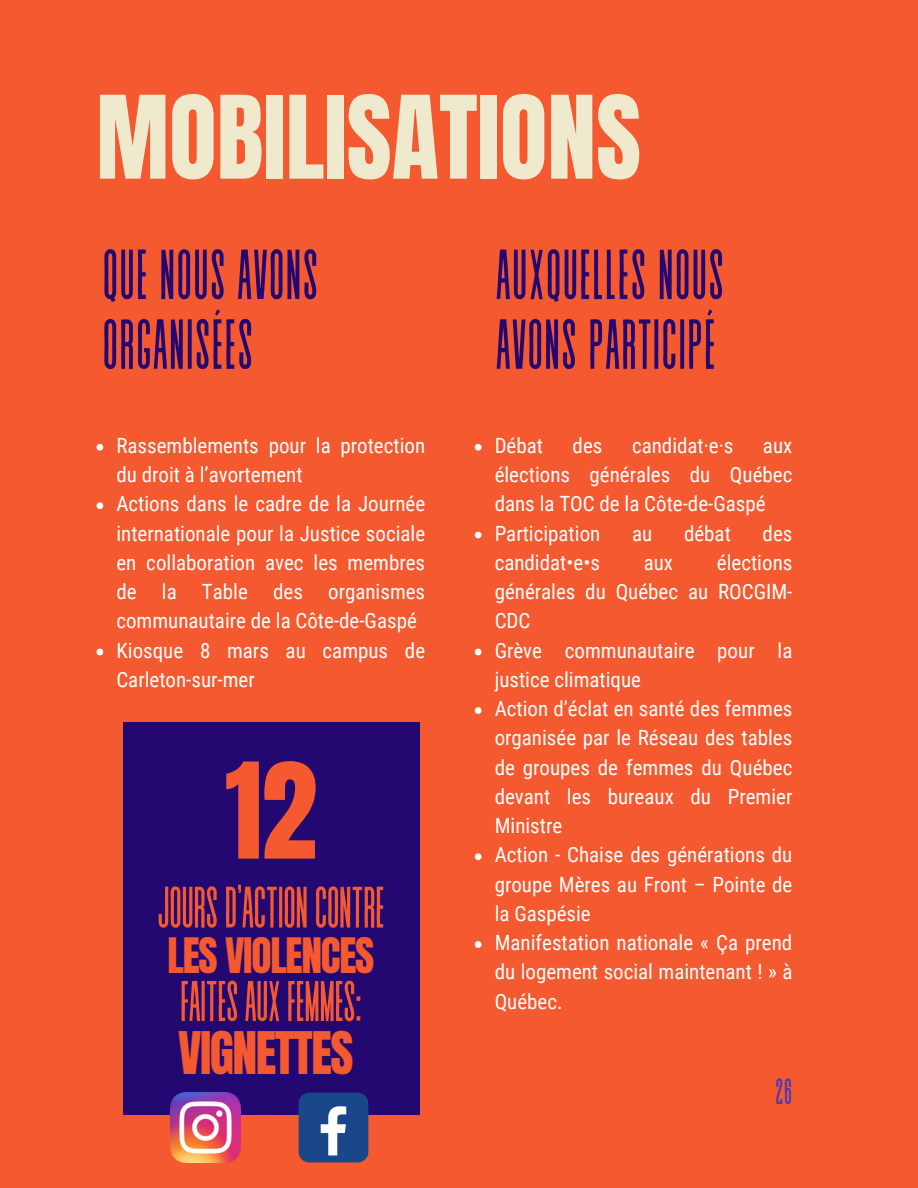
<style>
.page{position:relative;width:918px;height:1188px;background:#f4592f}
.page>*{position:absolute;margin:0;border:0;box-sizing:border-box;transform-origin:0 0}
.t1{font:112.95px "Anton";color:#f4592f}
.t2{font:97.8px "Anton";color:#efe9ce}
.t3{font:70.5px/69.8px "Revive 80 Tall";color:#230871}
.t4{font:58.35px "Revive 80 Tall";letter-spacing:-.03em;color:#f4592f}
.t5{font:57.15px "Revive 80 Tall";letter-spacing:-.03em;color:#f4592f}
.t6{font:49.95px "Anton";letter-spacing:-.03em;color:#f4592f}
.t7{font:41.55px "Anton";letter-spacing:-.03em;color:#f4592f}
.t8{font:36px "Revive 80 Tall";color:#4b39b5}
.t9{font:21px/29.2px "Roboto Condensed";color:#fff;text-align:justify}
</style>
<div class="page">
<svg style="left:97px;top:444px;width:6px;height:7px"></svg>
<svg style="left:97px;top:502px;width:6px;height:7px"></svg>
<svg style="left:97px;top:649px;width:6px;height:6px"></svg>
<div style="left:123px;top:722px;width:297px;height:393px;background:#230871"></div>
<div style="left:299px;top:1093px;width:69px;height:69px;background:#1a4789;border-radius:11px"></div>
<svg style="left:321px;top:1106px;width:25px;height:49px"></svg>
<img style="left:170px;top:1093px;width:70px;height:69px">
<svg style="left:475px;top:444px;width:7px;height:7px"></svg>
<svg style="left:475px;top:532px;width:7px;height:6px"></svg>
<svg style="left:475px;top:649px;width:7px;height:6px"></svg>
<svg style="left:475px;top:707px;width:7px;height:7px"></svg>
<svg style="left:475px;top:853px;width:7px;height:7px"></svg>
<svg style="left:475px;top:941px;width:7px;height:7px"></svg>
<p class="t2" style="left:96px;top:67px;width:546px">MOBILISATIONS</p>
<p class="t3" style="left:102px;top:246px;width:218px">QUE NOUS AVONS<br>ORGANISÉES</p>
<p class="t3" style="left:495px;top:246px;width:231px">AUXQUELLES NOUS</p>
<p class="t3" style="left:495px;top:316px;width:223px">AVONS PARTICIPÉ</p>
<p class="t9" style="left:116px;top:431px;width:310px">Rassemblements pour la protection du droit à l’avortement</p>
<p class="t9" style="left:116px;top:490px;width:310px">Actions dans le cadre de la Journée internationale pour la Justice sociale en collaboration avec les membres de la Table des organismes communautaire de la Côte-de-Gaspé</p>
<p class="t9" style="left:116px;top:636px;width:310px">Kiosque 8 mars au campus de<br>Carleton-sur-mer</p>
<p class="t1" style="left:225px;top:730px;width:94px">12</p>
<p class="t4" style="left:157px;top:877px;width:230px">JOURSD'ACTIONCONTRE</p>
<p class="t7" style="left:168px;top:925px;width:208px">LES VIOLENCES</p>
<p class="t5" style="left:180px;top:972px;width:184px">FAITESAUXFEMMES:</p>
<p class="t6" style="left:178px;top:1017px;width:177px">VIGNETTES</p>
<p class="t9" style="left:495px;top:431px;width:50px">Débat</p>
<p class="t9" style="left:573px;top:431px;width:31px">des</p>
<p class="t9" style="left:632px;top:431px;width:103px">candidat·e·s</p>
<p class="t9" style="left:495px;top:431px;width:299px;text-indent:268px">aux élections générales du Québec dans la TOC de la Côte-de-Gaspé</p>
<p class="t9" style="left:495px;top:519px;width:107px">Participation</p>
<p class="t9" style="left:632px;top:519px;width:22px">au</p>
<p class="t9" style="left:684px;top:519px;width:48px">débat</p>
<p class="t9" style="left:763px;top:519px;width:31px">des</p>
<p class="t9" style="left:495px;top:548px;width:107px">candidat•e•s</p>
<p class="t9" style="left:644px;top:548px;width:31px">aux</p>
<p class="t9" style="left:495px;top:548px;width:299px;text-indent:222px">élections générales du Québec au ROCGIM-CDC</p>
<p class="t9" style="left:495px;top:636px;width:299px">Grève communautaire pour la justice climatique</p>
<p class="t9" style="left:495px;top:694px;width:299px">Action d’éclat en santé des femmes organisée par le Réseau des tables de groupes de femmes du Québec devant les bureaux du Premier Ministre</p>
<p class="t9" style="left:495px;top:841px;width:299px">Action - Chaise des générations du groupe Mères au Front – Pointe de la Gaspésie</p>
<p class="t9" style="left:495px;top:928px;width:299px">Manifestation nationale « Ça prend du logement social maintenant ! » à Québec.</p>
<p class="t8" style="left:775px;top:1073px;width:19px">26</p>
</div>
